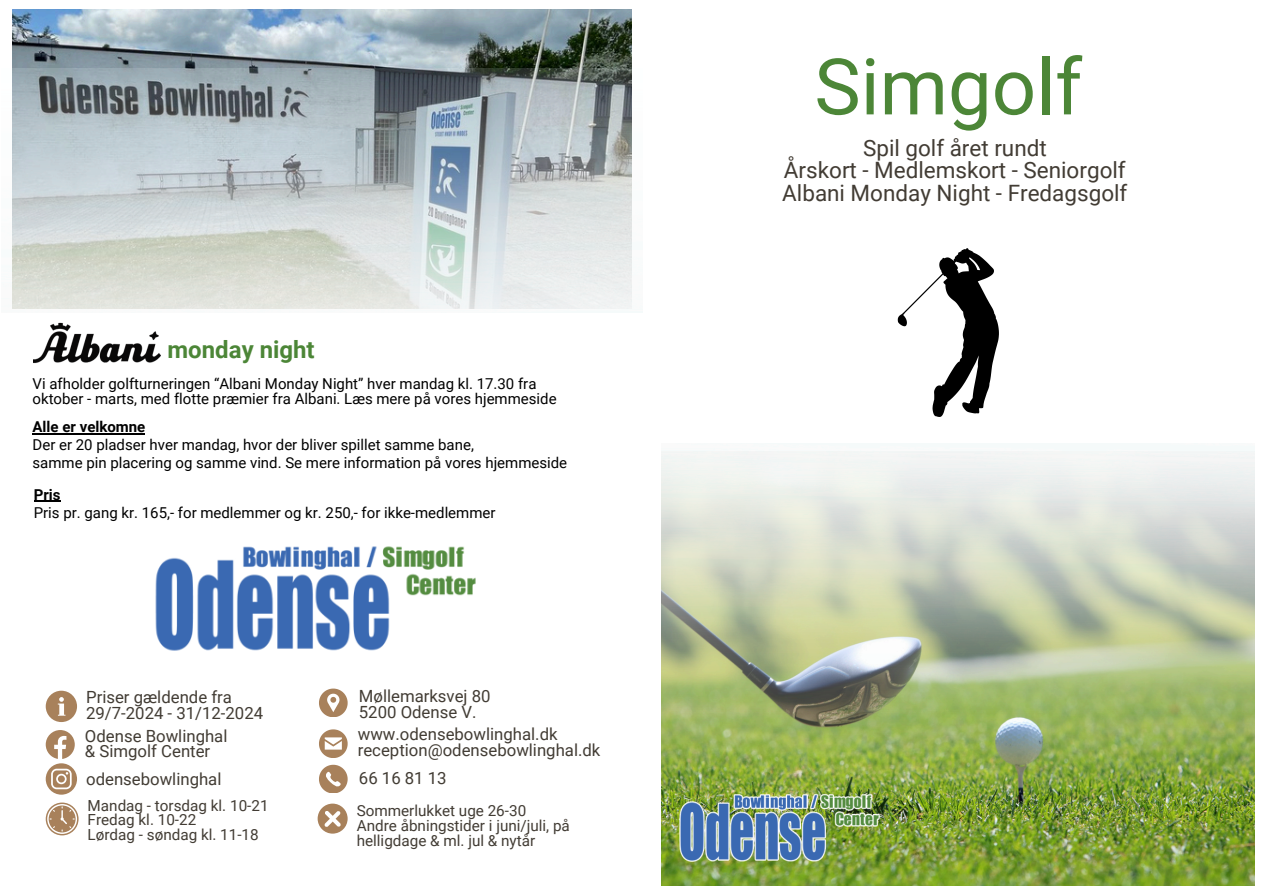
<style>
.page{position:relative;width:1263px;height:894px;background:#fff}
.page>*{position:absolute;margin:0;border:0;box-sizing:border-box;transform-origin:0 0}
.t1{font:78px "Roboto";color:#4c8637}
.t2{font:700 24px "Roboto";color:#4c8637}
.t3{font:22.5px/22.5px "Roboto";color:#423c34;text-align:center}
.t4{font:16.8px/15.8px "Roboto";color:#423c34}
.t5{font:15.3px/14.7px "Roboto";color:#423c34}
.t6{font:15px/14.7px "Roboto";color:#000}
.t7{font:700 15px "Roboto";color:#000}
</style>
<div class="page">
<img style="left:661px;top:802px;width:593px;height:83px">
<img style="left:661px;top:451px;width:593px;height:351px">
<svg style="left:898px;top:248px;width:101px;height:169px"></svg>
<img style="left:34px;top:322px;width:127px;height:42px">
<hr style="left:33px;top:433px;width:112px;height:1px;background:#000">
<hr style="left:34px;top:500px;width:27px;height:2px;background:#000">
<svg style="left:319px;top:688px;width:28px;height:28px"></svg>
<svg style="left:319px;top:729px;width:28px;height:28px"></svg>
<svg style="left:319px;top:764px;width:28px;height:28px"></svg>
<img style="left:155px;top:546px;width:321px;height:105px">
<svg style="left:46px;top:690px;width:31px;height:31px"></svg>
<svg style="left:46px;top:730px;width:31px;height:64px"></svg>
<svg style="left:46px;top:802px;width:32px;height:33px"></svg>
<svg style="left:318px;top:803px;width:30px;height:30px"></svg>
<img style="left:13px;top:9px;width:618px;height:59px">
<img style="left:12px;top:68px;width:620px;height:241px">
<img style="left:675px;top:789px;width:213px;height:75px">
<h3 class="t2" style="left:168px;top:336px;width:149px">monday night</h3>
<p class="t6" style="left:33px;top:376px;width:526px">Vi afholder golfturneringen “Albani Monday Night” hver mandag kl. 17.30 fra oktober - marts, med flotte præmier fra Albani. Læs mere på vores hjemmeside</p>
<h2 class="t7" style="left:33px;top:418px;width:114px">Alle er velkomne</h2>
<p class="t6" style="left:33px;top:437px;width:443px">Der er 20 pladser hver mandag, hvor der bliver spillet samme bane,</p>
<p class="t6" style="left:33px;top:455px;width:536px">samme pin placering og samme vind. Se mere information på vores hjemmeside</p>
<p class="t7" style="left:34px;top:485px;width:28px">Pris</p>
<p class="t6" style="left:34px;top:505px;width:463px">Pris pr. gang kr. 165,- for medlemmer og kr. 250,- for ikke-medlemmer</p>
<p class="t4" style="left:359px;top:688px;width:133px">Møllemarksvej 80<br>5200 Odense V.</p>
<p class="t4" style="left:358px;top:726px;width:244px">www.odensebowlinghal.dk reception@odensebowlinghal.dk</p>
<p class="t4" style="left:359px;top:770px;width:89px">66 16 81 13</p>
<p class="t4" style="left:86px;top:689px;width:179px">Priser gældende fra<br>29/7-2024 - 31/12-2024</p>
<p class="t4" style="left:85px;top:727px;width:144px">Odense Bowlinghal &amp; Simgolf Center</p>
<h4 class="t4" style="left:86px;top:770px;width:137px">odensebowlinghal</h4>
<h4 class="t5" style="left:88px;top:798px;width:182px">Mandag - torsdag kl. 10-21<br>Fredag kl. 10-22<br>Lørdag - søndag kl. 11-18</h4>
<p class="t5" style="left:357px;top:803px;width:215px">Sommerlukket uge 26-30<br>Andre åbningstider i juni/juli, på helligdage &amp; ml. jul &amp; nytår</p>
<p class="t1" style="left:814px;top:42px;width:269px">Simgolf</p>
<p class="t3" style="left:782px;top:137px;width:347px">Spil golf året rundt<br>Årskort - Medlemskort - Seniorgolf<br>Albani Monday Night - Fredagsgolf</p>
</div>
